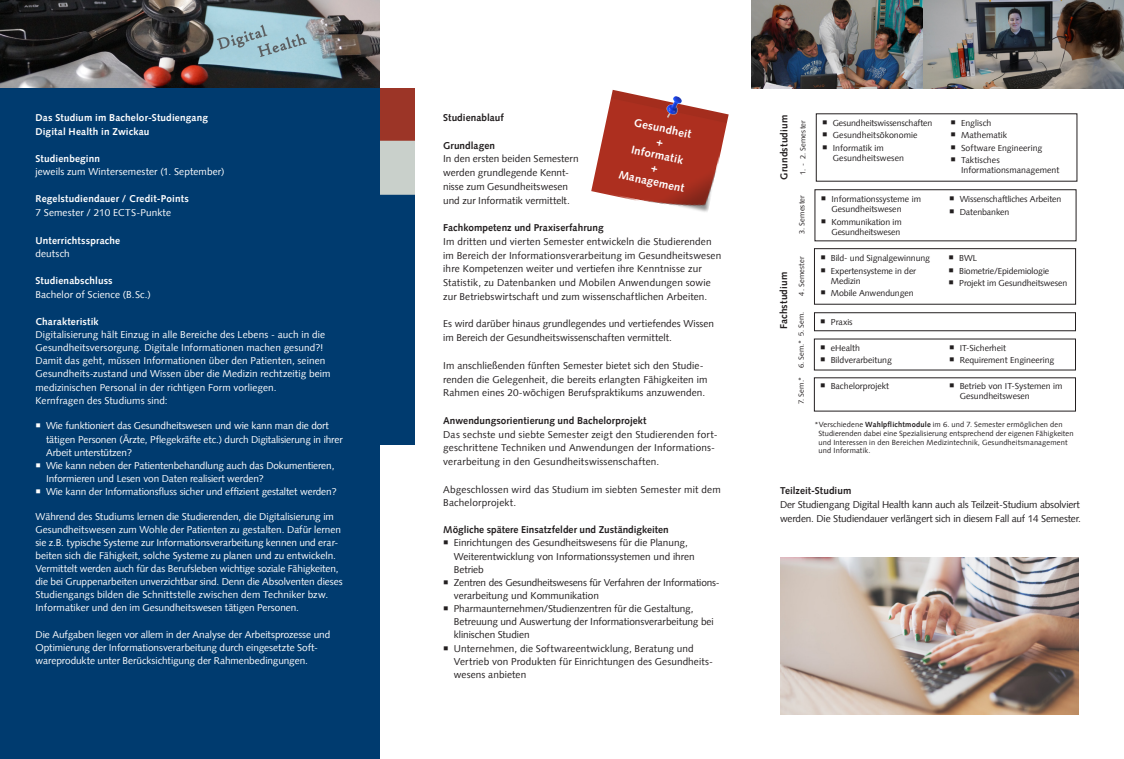
<style>
.page{position:relative;width:1124px;height:759px;background:#fff}
.page>*{position:absolute;margin:0;border:0;box-sizing:border-box;transform-origin:0 0}
.t1{font:700 11.25px "Syntax";color:#fff}
.t2{font:10px/13.1px "Syntax";color:#fff}
.t3{font:10px/13.8px "Syntax";letter-spacing:.01em;color:#231f20}
.t4{font:10px/13.1px "Syntax";letter-spacing:-.015em;color:#231f20}
.Aufzählung_Flyer{font:700 10px "Syntax";letter-spacing:.005em;color:#231f20}
.t5{font:700 10px "Syntax";letter-spacing:.015em;color:#fff}
.t6{font:8.75px/10px "Syntax";color:#231f20}
.Aufzählung_Flyer-2{font:7.5px/8.8px "Syntax";letter-spacing:.02em;color:#231f20}
.s1{font-weight:700}
</style>
<div class="page">
<img style="left:0;top:0;width:379px;height:88px">
<img style="left:379px;top:89px;width:35px;height:355px">
<div style="left:0;top:88px;width:379px;height:670px;background:#003b6f"></div>
<img style="left:751px;top:0;width:372px;height:88px">
<div style="left:814px;top:312px;width:261px;height:19px;border:1px solid #231f20"></div>
<div style="left:814px;top:189px;width:262px;height:52px;border:1px solid #231f20"></div>
<div style="left:814px;top:248px;width:261px;height:56px;border:1px solid #231f20"></div>
<img style="left:780px;top:557px;width:298px;height:157px">
<img style="left:591px;top:90px;width:137px;height:122px">
<img style="left:640px;top:95px;width:68px;height:28px">
<svg style="left:656px;top:139px;width:7px;height:7px"></svg>
<svg style="left:650px;top:165px;width:7px;height:7px"></svg>
<p class="t5" style="left:35px;top:112px;width:174px">Das Studium im Bachelor-Studiengang</p>
<p class="t5" style="left:35px;top:125px;width:115px">Digital Health in Zwickau</p>
<p class="t5" style="left:35px;top:152px;width:66px">Studienbeginn</p>
<p class="t2" style="left:35px;top:165px;width:190px">jeweils zum Wintersemester (1. September)</p>
<p class="t5" style="left:35px;top:193px;width:155px">Regelstudiendauer / Credit-Points</p>
<p class="t2" style="left:35px;top:206px;width:137px">7 Semester / 210 ECTS-Punkte</p>
<p class="t5" style="left:35px;top:234px;width:86px">Unterrichtssprache</p>
<p class="t2" style="left:35px;top:247px;width:36px">deutsch</p>
<p class="t5" style="left:35px;top:275px;width:79px">Studienabschluss</p>
<p class="t2" style="left:35px;top:288px;width:117px">Bachelor of Science (B.Sc.)</p>
<p class="t5" style="left:35px;top:315px;width:65px">Charakteristik</p>
<p class="t2" style="left:35px;top:328px;width:296px">Digitalisierung hält Einzug in alle Bereiche des Lebens - auch in die Gesundheitsversorgung. Digitale Informationen machen gesund?!<br>Damit das geht, müssen Informationen über den Patienten, seinen Gesundheits-zustand und Wissen über die Medizin rechtzeitig beim medizinischen Personal in der richtigen Form vorliegen.<br>Kernfragen des Studiums sind:</p>
<p class="t2" style="left:46px;top:419px;width:298px">Wie funktioniert das Gesundheitswesen und wie kann man die dort tätigen Personen (Ärzte, Pflegekräfte etc.) durch Digitalisierung in ihrer<br>Arbeit unterstützen?</p>
<p class="t2" style="left:46px;top:458px;width:290px">Wie kann neben der Patientenbehandlung auch das Dokumentieren,<br>Informieren und Lesen von Daten realisiert werden?</p>
<p class="t2" style="left:46px;top:485px;width:292px">Wie kann der Informationsfluss sicher und effizient gestaltet werden?</p>
<p class="t2" style="left:35px;top:509px;width:307px">Während des Studiums lernen die Studierenden, die Digitalisierung im Gesundheitswesen zum Wohle der Patienten zu gestalten. Dafür lernen sie z.B. typische Systeme zur Informationsverarbeitung kennen und erar&shy;beiten sich die Fähigkeit, solche Systeme zu planen und zu entwickeln.</p>
<p class="t2" style="left:35px;top:562px;width:308px">Vermittelt werden auch für das Berufsleben wichtige soziale Fähigkeiten, die bei Gruppenarbeiten unverzichtbar sind. Denn die Absolventen dieses Studiengangs bilden die Schnittstelle zwischen dem Techniker bzw.<br>Informatiker und den im Gesundheitswesen tätigen Personen.</p>
<p class="t2" style="left:35px;top:627px;width:296px">Die Aufgaben liegen vor allem in der Analyse der Arbeitsprozesse und<br>Optimierung der Informationsverarbeitung durch eingesetzte Soft&shy;wareprodukte unter Berücksichtigung der Rahmenbedingungen.</p>
<p class="Aufzählung_Flyer" style="left:443px;top:112px;width:62px">Studienablauf</p>
<p class="Aufzählung_Flyer" style="left:443px;top:139px;width:53px">Grundlagen</p>
<p class="t3" style="left:443px;top:152px;width:137px">In den ersten beiden Semestern</p>
<p class="t3" style="left:443px;top:166px;width:127px">werden grundlegende Kennt-</p>
<p class="t3" style="left:443px;top:179px;width:126px">nisse zum Gesundheitswesen</p>
<p class="t3" style="left:443px;top:193px;width:128px">und zur Informatik vermittelt.</p>
<p class="Aufzählung_Flyer" style="left:443px;top:222px;width:162px">Fachkompetenz und Praxiserfahrung</p>
<p class="t3" style="left:443px;top:234px;width:279px">Im dritten und vierten Semester entwickeln die Studierenden im Bereich der Informationsverarbeitung im Gesundheitswesen ihre Kompetenzen weiter und vertiefen ihre Kenntnisse zur Statistik, zu Datenbanken und Mobilen Anwendungen sowie zur Betriebswirtschaft und zum wissenschaftlichen Arbeiten.</p>
<p class="t3" style="left:443px;top:317px;width:272px">Es wird darüber hinaus grundlegendes und vertiefendes Wissen im Bereich der Gesundheitswissenschaften vermittelt.</p>
<p class="t3" style="left:443px;top:358px;width:266px">Im anschließenden fünften Semester bietet sich den Studie&shy;renden die Gelegenheit, die bereits erlangten Fähigkeiten im<br>Rahmen eines 20-wöchigen Berufspraktikums anzuwenden.</p>
<p class="Aufzählung_Flyer" style="left:443px;top:414px;width:205px">Anwendungsorientierung und Bachelorprojekt</p>
<p class="t3" style="left:443px;top:427px;width:276px">Das sechste und siebte Semester zeigt den Studierenden fort&shy;geschrittene Techniken und Anwendungen der Informations&shy;verarbeitung in den Gesundheitswissenschaften.</p>
<p class="t3" style="left:443px;top:482px;width:279px">Abgeschlossen wird das Studium im siebten Semester mit dem<br>Bachelorprojekt.</p>
<p class="Aufzählung_Flyer" style="left:443px;top:524px;width:227px">Mögliche spätere Einsatzfelder und Zuständigkeiten</p>
<p class="t3" style="left:454px;top:536px;width:242px;line-height:13.1px">Einrichtungen des Gesundheitswesens für die Planung,<br>Weiterentwicklung von Informationssystemen und ihren<br>Betrieb</p>
<p class="t4" style="left:454px;top:575px;width:267px">Zentren des Gesundheitswesens für Verfahren der Informations&shy;verarbeitung und Kommunikation</p>
<p class="t3" style="left:454px;top:602px;width:261px;line-height:13.1px">Pharmaunternehmen/Studienzentren für die Gestaltung,<br>Betreuung und Auswertung der Informationsverarbeitung bei klinischen Studien</p>
<p class="t3" style="left:454px;top:641px;width:260px;line-height:13.1px">Unternehmen, die Softwareentwicklung, Beratung und<br>Vertrieb von Produkten für Einrichtungen des Gesundheits&shy;wesens anbieten</p>
<p class="t1" style="left:635px;top:116px;width:60px;rotate:12deg">Gesundheit</p>
<p class="t1" style="left:632px;top:143px;width:54px;rotate:12deg">Informatik</p>
<p class="t1" style="left:620px;top:168px;width:69px;rotate:12deg">Management</p>
<p class="Aufzählung_Flyer" style="left:778px;top:180px;width:66px;rotate:-90deg">Grundstudium</p>
<p class="t6" style="left:832px;top:118px;width:101px">Gesundheitswissenschaften</p>
<p class="Aufzählung_Flyer-2" style="left:798px;top:174px;width:56px;rotate:-90deg">1. - 2. Semester</p>
<p class="Aufzählung_Flyer-2" style="left:797px;top:234px;width:40px;rotate:-90deg">3. Semester</p>
<p class="t6" style="left:831px;top:194px;width:91px">Informationssysteme im<br>Gesundheitswesen</p>
<p class="t6" style="left:832px;top:130px;width:86px">Gesundheitsökonomie</p>
<p class="t6" style="left:832px;top:143px;width:73px">Informatik im<br>Gesundheitswesen</p>
<p class="t6" style="left:831px;top:216px;width:72px">Kommunikation im<br>Gesundheitswesen</p>
<p class="Aufzählung_Flyer" style="left:777px;top:329px;width:59px;rotate:-90deg">Fachstudium</p>
<p class="Aufzählung_Flyer-2" style="left:797px;top:295px;width:41px;rotate:-90deg">4. Semester</p>
<p class="t6" style="left:830px;top:253px;width:101px">Bild- und Signalgewinnung</p>
<p class="t6" style="left:830px;top:265px;width:87px">Expertensysteme in der<br>Medizin</p>
<p class="t6" style="left:830px;top:288px;width:84px">Mobile Anwendungen</p>
<p class="Aufzählung_Flyer-2" style="left:796px;top:336px;width:26px;rotate:-90deg">5. Sem.</p>
<p class="Aufzählung_Flyer-2" style="left:796px;top:368px;width:30px;rotate:-90deg">6. Sem.*</p>
<p class="t6" style="left:830px;top:317px;width:23px">Praxis</p>
<p class="t6" style="left:830px;top:342px;width:31px">eHealth</p>
<p class="t6" style="left:830px;top:355px;width:63px">Bildverarbeitung</p>
<p class="t6" style="left:960px;top:117px;width:32px">Englisch</p>
<p class="t6" style="left:960px;top:130px;width:48px">Mathematik</p>
<p class="t6" style="left:960px;top:142px;width:83px">Software Engineering</p>
<p class="t6" style="left:960px;top:155px;width:100px">Taktisches<br>Informationsmanagement</p>
<p class="t6" style="left:959px;top:194px;width:103px">Wissenschaftliches Arbeiten</p>
<p class="t6" style="left:959px;top:206px;width:51px">Datenbanken</p>
<p class="t6" style="left:959px;top:253px;width:19px">BWL</p>
<p class="t6" style="left:959px;top:265px;width:91px">Biometrie/Epidemiologie</p>
<p class="t6" style="left:959px;top:278px;width:110px">Projekt im Gesundheitswesen</p>
<p class="t6" style="left:959px;top:342px;width:48px">IT-Sicherheit</p>
<p class="t6" style="left:959px;top:355px;width:96px">Requirement Engineering</p>
<p class="Aufzählung_Flyer-2" style="left:796px;top:404px;width:29px;rotate:-90deg">7. Sem.*</p>
<p class="t6" style="left:830px;top:381px;width:60px">Bachelorprojekt</p>
<p class="t6" style="left:959px;top:381px;width:104px">Betrieb von IT-Systemen im<br>Gesundheitswesen</p>
<p class="Aufzählung_Flyer-2" style="left:818px;top:420px;width:256px;text-indent:-4px">*Verschiedene <span class="s1">Wahlpflichtmodule</span> im 6. und 7. Semester ermöglichen den Studierenden dabei eine Spezialisierung entsprechend der eigenen Fähigkeiten und Interessen in den Bereichen Medizintechnik, Gesundheitsmanagement und Informatik.</p>
<p class="Aufzählung_Flyer" style="left:779px;top:484px;width:73px">Teilzeit-Studium</p>
<p class="t4" style="left:779px;top:497px;width:302px;line-height:13.8px">Der Studiengang Digital Health kann auch als Teilzeit-Studium absolviert werden. Die Studiendauer verlängert sich in diesem Fall auf 14 Semester.</p>
</div>
